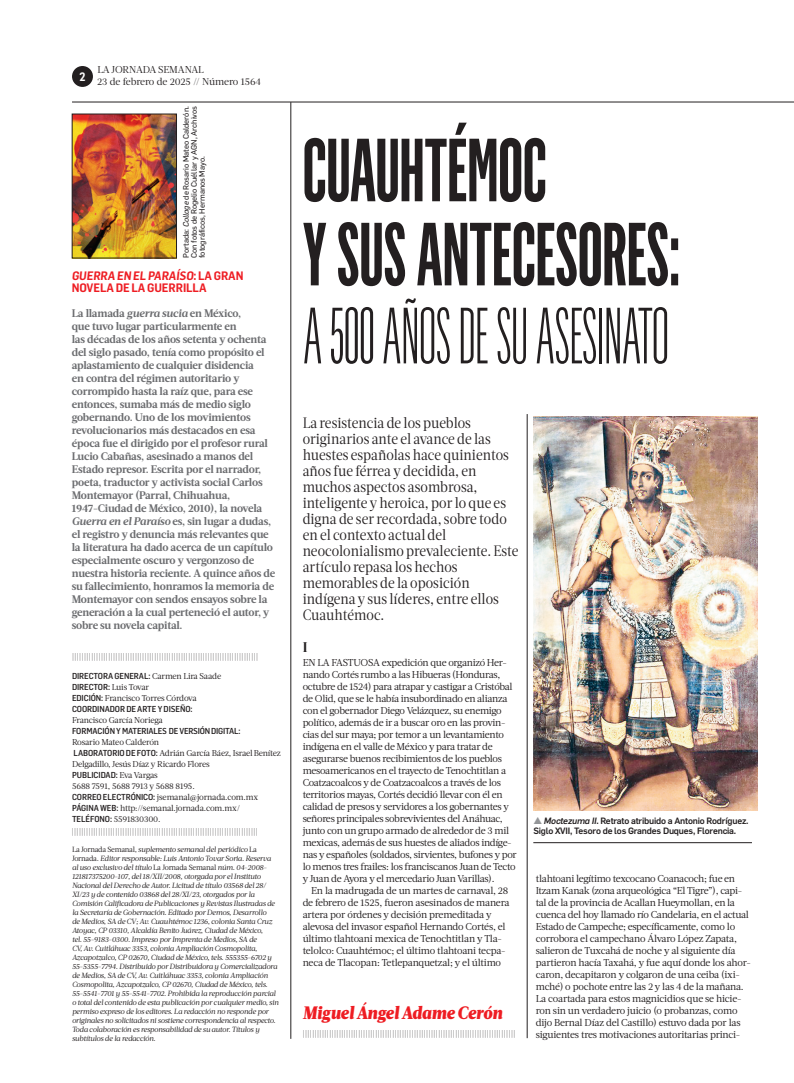
<style>
.page{position:relative;width:794px;height:1083px;background:#fff}
.page>*{position:absolute;margin:0;border:0;box-sizing:border-box;transform-origin:0 0}
.t1{font:600 87.7px/84.1px "Flama Ultracond";letter-spacing:-.005em;color:#231f20;scale:.9 1}
.t2{font:300 78px "Flama Ultracond";letter-spacing:-.015em;color:#231f20;scale:.9 1}
.t3{font:italic 900 18px "Acta";color:#ee1d23;scale:.9 1}
.t4{font:15px/16px "Acta Deck";letter-spacing:.005em;color:#231f20;scale:.9 1}
.t5{font:700 14px "Acta Headline";color:#231f20}
.t6{font:600 12px/12.3px "Flama Semicond";letter-spacing:-.01em;color:#ee1d23}
.t7{font:600 11.9px "Flama Semicond";color:#fff}
.t8{font:700 11px/13px "Acta";letter-spacing:-.02em;color:#6c6d70}
.t9{font:10px/12px "Acta";letter-spacing:-.03em;color:#231f20}
.t10{font:10px/12px "Acta Deck";letter-spacing:-.01em;color:#231f20}
.t11{font:500 9px/10px "Flama";letter-spacing:-.02em;color:#231f20}
.t12{font:8.5px/11px "Acta";letter-spacing:-.02em;color:#231f20}
.t13{font:300 8.5px "Acta";color:#231f20}
.t14{font:500 8.5px/11px "Flama Semicond";letter-spacing:-.01em;color:#231f20}
.t15{font:7.8px/8px "Flama Basic";color:#231f20;text-align:justify}
.t16{font:italic 7.5px/9px "Acta";letter-spacing:-.03em;color:#231f20}
.s1{font-style:italic}
.s2{font-family:"Acta";font-weight:400}
.s3{font-family:"Flama Semicond";font-weight:500}
.s4{font-style:normal}
.s5{color:#939598}
</style>
<div class="page">
<div style="left:72px;top:66px;width:21px;height:21px;background:#231f20;border-radius:50%"></div>
<hr style="left:291px;top:102px;width:1px;height:937px;background:#231f20">
<svg style="left:72px;top:102px;width:722px;height:156px"></svg>
<hr style="left:527px;top:414px;width:1px;height:624px;background:#231f20">
<hr style="left:533px;top:842px;width:219px;height:1px;background:#231f20">
<img style="left:533px;top:416px;width:224px;height:394px">
<p class="t7" style="left:80px;top:72px;width:8px">2</p>
<p class="t10" style="left:97px;top:65px;width:165px">LA JORNADA SEMANAL<br>23 de febrero de 2025 // Número 1564</p>
<p class="t15" style="left:183px;top:258px;width:154px;rotate:-90deg">Portada: <span class="s1">Collage</span> de Rosario Mateo Calderón.<br>Con fotos de Rogelio Cuéllar y AGN, Archivos fotográficos, Hermanos Mayo.</p>
<p class="t6" style="left:72px;top:270px;width:173px">GUERRA EN EL PARAÍSO: LA GRAN<br>NOVELA DE LA GUERRILLA</p>
<p class="t8" style="left:72px;top:308px;width:205px">La llamada <span class="s1">guerra sucia</span> en México,<br>que tuvo lugar particularmente en<br>las décadas de los años setenta y ochenta del siglo pasado, tenía como propósito el aplastamiento de cualquier disidencia<br>en contra del régimen autoritario y corrompido hasta la raíz que, para ese entonces, sumaba más de medio siglo gobernando. Uno de los movimientos revolucionarios más destacados en esa época fue el dirigido por el profesor rural Lucio Cabañas, asesinado a manos del Estado represor. Escrita por el narrador, poeta, traductor y activista social Carlos Montemayor (Parral, Chihuahua, 1947-Ciudad de México, 2010), la novela <span class="s1">Guerra en el Paraíso</span> es, sin lugar a dudas, el registro y denuncia más relevantes que la literatura ha dado acerca de un capítulo especialmente oscuro y vergonzoso de nuestra historia reciente. A quince años de su fallecimiento, honramos la memoria de Montemayor con sendos ensayos sobre la generación a la cual perteneció el autor, y sobre su novela capital.</p>
<p class="t13" style="left:72px;top:654px;width:188px">|||||||||||||||||||||||||||||||||||||||||||||||||||||||||||||||||||||||||||||</p>
<p class="t14" style="left:72px;top:671px;width:151px">DIRECTORA GENERAL: <span class="s2">Carmen Lira Saade<br></span>DIRECTOR: <span class="s2">Luis Tovar</span></p>
<p class="t12" style="left:72px;top:693px;width:126px"><span class="s3">EDICIÓN:</span> Francisco Torres Córdova</p>
<p class="t14" style="left:72px;top:704px;width:122px">COORDINADOR DE ARTE Y DISEÑO:</p>
<p class="t12" style="left:72px;top:715px;width:92px">Francisco García Noriega</p>
<p class="t14" style="left:72px;top:726px;width:170px">FORMACIÓN Y MATERIALES DE VERSIÓN DIGITAL:</p>
<p class="t12" style="left:72px;top:737px;width:210px">Rosario Mateo Calderón<br><span class="s3">LABORATORIO DE FOTO:</span> Adrián García Báez, Israel Benítez<br>Delgadillo, Jesús Díaz y Ricardo Flores</p>
<p class="t14" style="left:72px;top:770px;width:87px">PUBLICIDAD: <span class="s2">Eva Vargas</span></p>
<p class="t12" style="left:72px;top:781px;width:188px">5688 7591, 5688 7913 y 5688 8195.<br><span class="s3">CORREO ELECTRÓNICO:</span> jsemanal@jornada.com.mx <span class="s3">PÁGINA WEB:</span> http://semanal.jornada.com.mx/ <span class="s3">TELÉFONO:</span> 5591830300.</p>
<p class="t13" style="left:72px;top:829px;width:188px">|||||||||||||||||||||||||||||||||||||||||||||||||||||||||||||||||||||||||||||</p>
<p class="t16" style="left:72px;top:846px;width:208px"><span class="s4">La Jornada Semanal</span>, suplemento semanal del periódico <span class="s4">La Jornada</span>. Editor responsable: Luis Antonio Tovar Soria. Reserva al uso exclusivo del título <span class="s4">La Jornada Semanal</span> núm. 04-2008- 121817375200-107, del 18/XII/2008, otorgada por el Instituto Nacional del Derecho de Autor. Licitud de título 03568 del 28/ XI/23 y de contenido 03868 del 28/XI/23, otorgados por la Comisión Calificadora de Publicaciones y Revistas Ilustradas de la Secretaría de Gobernación. Editado por Demos, Desarrollo<br>de Medios, SA de CV; Av. Cuauhtémoc 1236, colonia Santa Cruz Atoyac, CP 03310, Alcaldía Benito Juárez, Ciudad de México,<br>tel. 55-9183-0300. Impreso por Imprenta de Medios, SA de<br>CV, Av. Cuitláhuac 3353, colonia Ampliación Cosmopolita, Azcapotzalco, CP 02670, Ciudad de México, tels. 555355-6702 y 55-5355-7794. Distribuido por Distribuidora y Comercializadora de Medios, SA de CV, Av. Cuitláhuac 3353, colonia Ampliación Cosmopolita, Azcapotzalco, CP 02670, Ciudad de México, tels.<br>55-5541-7701 y 55-5541-7702. Prohibida la reproducción parcial o total del contenido de esta publicación por cualquier medio, sin permiso expreso de los editores. La redacción no responde por originales no solicitados ni sostiene correspondencia al respecto.<br>Toda colaboración es responsabilidad de su autor. Títulos y subtítulos de la redacción.</p>
<h1 class="t1" style="left:303px;top:135px;width:421px">CUAUHTÉMOC<br>Y SUS ANTECESORES:</h1>
<h2 class="t2" style="left:303px;top:307px;width:409px">A 500 AÑOS DE SU ASESINATO</h2>
<p class="t4" style="left:303px;top:416px;width:241px">La resistencia de los pueblos originarios ante el avance de las huestes españolas hace quinientos años fue férrea y decidida, en muchos aspectos asombrosa, inteligente y heroica, por lo que es digna de ser recordada, sobre todo en el contexto actual del neocolonialismo prevaleciente. Este artículo repasa los hechos memorables de la oposición indígena y sus líderes, entre ellos<br>Cuauhtémoc.</p>
<h3 class="t5" style="left:303px;top:641px;width:6px">I</h3>
<p class="t9" style="left:303px;top:657px;width:216px">EN LA FASTUOSA expedición que organizó Her&shy;nando Cortés rumbo a las Hibueras (Honduras, octubre de 1524) para atrapar y castigar a Cristóbal de Olid, que se le había insubordinado en alianza con el gobernador Diego Velázquez, su enemigo político, además de ir a buscar oro en las provin&shy;cias del sur maya; por temor a un levantamiento indígena en el valle de México y para tratar de asegurarse buenos recibimientos de los pueblos mesoamericanos en el trayecto de Tenochtitlan a Coatzacoalcos y de Coatzacoalcos a través de los territorios mayas, Cortés decidió llevar con él en calidad de presos y servidores a los gobernantes y señores principales sobrevivientes del Anáhuac, junto con un grupo armado de alrededor de 3 mil mexicas, además de sus huestes de aliados indíge&shy;nas y españoles (soldados, sirvientes, bufones y por lo menos tres frailes: los franciscanos Juan de Tecto y Juan de Ayora y el mercedario Juan Varillas).</p>
<p class="t9" style="left:303px;top:885px;width:208px;text-indent:9px">En la madrugada de un martes de carnaval, 28 de febrero de 1525, fueron asesinados de manera artera por órdenes y decisión premeditada y alevosa del invasor español Hernando Cortés, el último tlahtoani mexica de Tenochtitlan y Tla&shy;telolco: Cuauhtémoc; el último tlahtoani tecpa&shy;neca de Tlacopan: Tetlepanquetzal; y el último</p>
<h3 class="t3" style="left:303px;top:1006px;width:223px">Miguel Ángel Adame Cerón</h3>
<p class="t13" style="left:303px;top:1031px;width:214px">||||||||||||||||||||||||||||||||||||||||||||||||||||||||||||||||||||||||||||||||||||||||</p>
<p class="t11" style="left:533px;top:817px;width:217px"><span class="s5">▲</span> <span class="s1">Moctezuma II</span>. Retrato atribuido a Antonio Rodríguez.<br>Siglo XVII, Tesoro de los Grandes Duques, Florencia.</p>
<p class="t9" style="left:536px;top:873px;width:216px">tlahtoani legítimo texcocano Coanacoch; fue en Itzam Kanak (zona arqueológica “El Tigre”), capi&shy;tal de la provincia de Acallan Hueymollan, en la cuenca del hoy llamado río Candelaria, en el actual Estado de Campeche; específicamente, como lo corrobora el campechano Álvaro López Zapata, salieron de Tuxcahá de noche y al siguiente día partieron hacía Taxahá, y fue aquí donde los ahor&shy;caron, decapitaron y colgaron de una ceiba (ixi&shy;mché) o pochote entre las 2 y las 4 de la mañana.<br>La coartada para estos magnicidios que se hicie&shy;ron sin un verdadero juicio (o probanzas, como dijo Bernal Díaz del Castillo) estuvo dada por las siguientes tres motivaciones autoritarias princi-</p>
</div>
